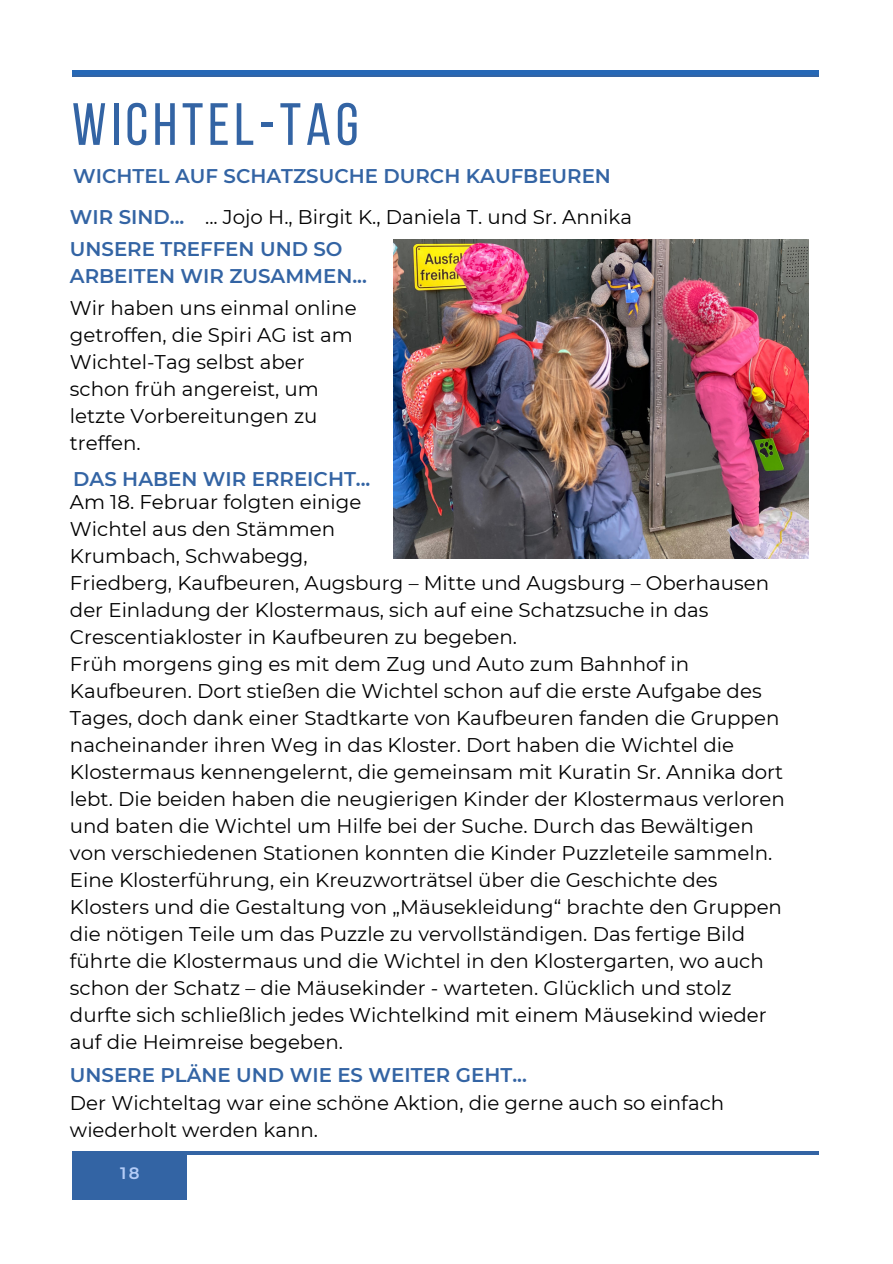
<style>
.page{position:relative;width:893px;height:1264px;background:#fff}
.page>*{position:absolute;margin:0;border:0;box-sizing:border-box;transform-origin:0 0}
.t1{font:59.55px "Bebas Neue";letter-spacing:.08em;color:#3364a4}
.t2{font:19.8px/27px "Montserrat";color:#000}
.t3{font:600 19.8px/27px "Montserrat";color:#3364a4}
.t4{font:600 16.5px "Montserrat";color:#b4ccf7}
</style>
<div class="page">
<svg style="left:72px;top:74px;width:747px;height:3px;background:#2e65aa"></svg>
<div style="left:72px;top:1153px;width:115px;height:46px;background:#3364a4"></div>
<hr style="left:72px;top:1151px;width:747px;height:3px;background:#3364a4">
<hr style="left:72px;top:71px;width:747px;height:3px;background:#2668b6">
<img style="left:393px;top:239px;width:415px;height:319px">
<p class="t1" style="left:72px;top:100px;width:288px">WICHTEL-TAG</p>
<p class="t3" style="left:73px;top:163px;width:539px">WICHTEL AUF SCHATZSUCHE DURCH KAUFBEUREN</p>
<p class="t3" style="left:70px;top:204px;width:116px">WIR SIND...</p>
<p class="t2" style="left:205px;top:204px;width:428px">... Jojo H., Birgit K., Daniela T. und Sr. Annika</p>
<p class="t3" style="left:70px;top:236px;width:298px">UNSERE TREFFEN UND SO<br>ARBEITEN WIR ZUSAMMEN...</p>
<p class="t2" style="left:70px;top:295px;width:288px">Wir haben uns einmal online getroffen, die Spiri AG ist am<br>Wichtel-Tag selbst aber schon früh angereist, um letzte Vorbereitungen zu treffen.</p>
<p class="t3" style="left:73px;top:465px;width:299px">DAS HABEN WIR ERREICHT...</p>
<p class="t2" style="left:70px;top:488px;width:293px">Am 18. Februar folgten einige</p>
<p class="t2" style="left:70px;top:515px;width:267px">Wichtel aus den Stämmen</p>
<p class="t2" style="left:70px;top:542px;width:239px">Krumbach, Schwabegg,</p>
<p class="t2" style="left:70px;top:569px;width:700px">Friedberg, Kaufbeuren, Augsburg – Mitte und Augsburg – Oberhausen der Einladung der Klostermaus, sich auf eine Schatzsuche in das<br>Crescentiakloster in Kaufbeuren zu begeben.</p>
<p class="t2" style="left:70px;top:650px;width:716px">Früh morgens ging es mit dem Zug und Auto zum Bahnhof in Kaufbeuren. Dort stießen die Wichtel schon auf die erste Aufgabe des Tages, doch dank einer Stadtkarte von Kaufbeuren fanden die Gruppen nacheinander ihren Weg in das Kloster. Dort haben die Wichtel die Klostermaus kennengelernt, die gemeinsam mit Kuratin Sr. Annika dort lebt. Die beiden haben die neugierigen Kinder der Klostermaus verloren und baten die Wichtel um Hilfe bei der Suche. Durch das Bewältigen von verschiedenen Stationen konnten die Kinder Puzzleteile sammeln.<br>Eine Klosterführung, ein Kreuzworträtsel über die Geschichte des Klosters und die Gestaltung von „Mäusekleidung“ brachte den Gruppen die nötigen Teile um das Puzzle zu vervollständigen. Das fertige Bild führte die Klostermaus und die Wichtel in den Klostergarten, wo auch schon der Schatz – die Mäusekinder - warteten. Glücklich und stolz durfte sich schließlich jedes Wichtelkind mit einem Mäusekind wieder auf die Heimreise begeben.</p>
<p class="t3" style="left:70px;top:1061px;width:458px">UNSERE PLÄNE UND WIE ES WEITER GEHT...</p>
<p class="t2" style="left:70px;top:1089px;width:655px">Der Wichteltag war eine schöne Aktion, die gerne auch so einfach wiederholt werden kann.</p>
<p class="t4" style="left:120px;top:1162px;width:21px">18</p>
</div>
